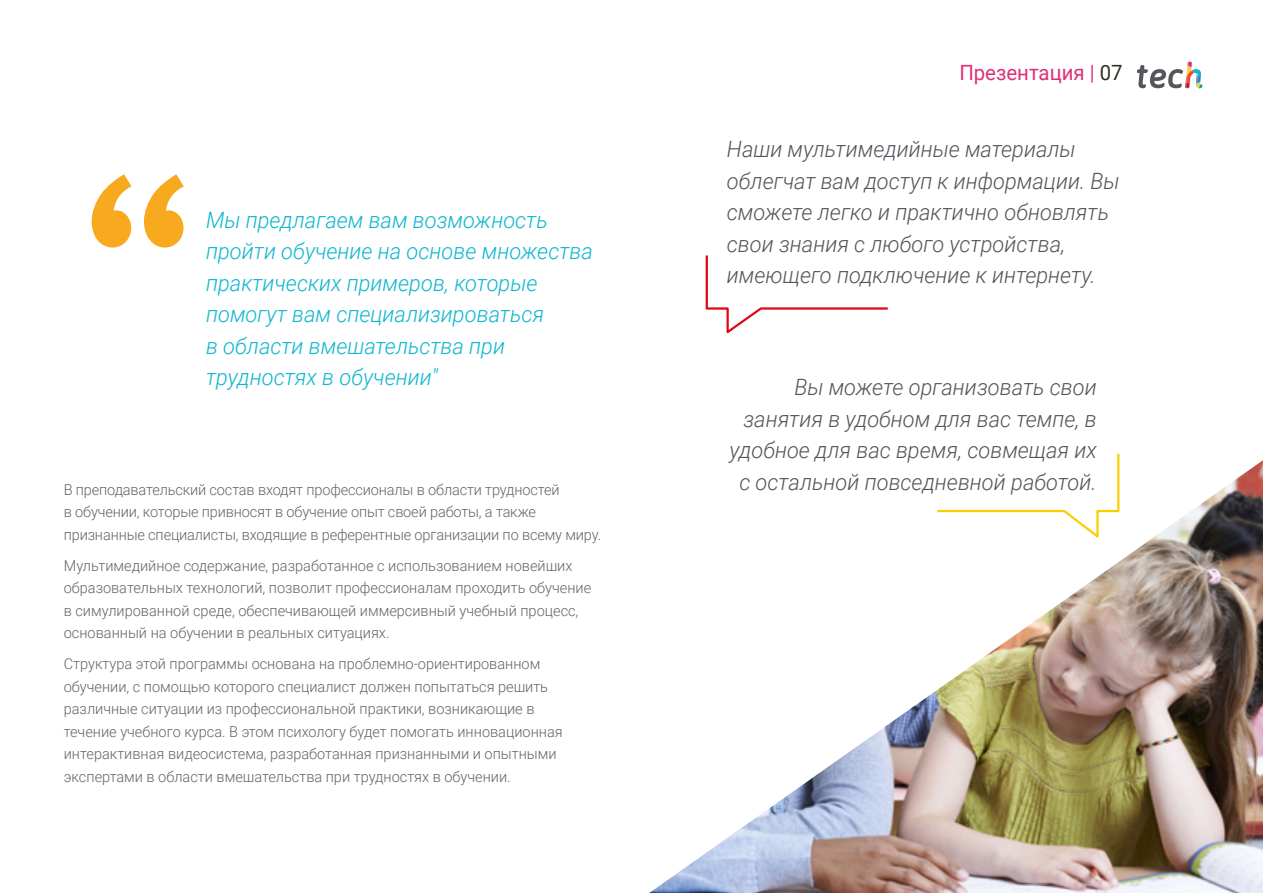
<style>
.page{position:relative;width:1263px;height:893px;background:#fff}
.page>*{position:absolute;margin:0;border:0;box-sizing:border-box;transform-origin:0 0}
.t1{font:italic 300 22.5px/31.5px "Roboto";color:#52555b;text-align:right}
.t2{font:italic 300 22.5px/31.5px "Roboto";color:#0fb6cf}
.t3{font:21px "Roboto";color:#df3174}
.t4{font:300 15px/22.5px "Roboto";color:#61646a}
.s1{color:#312e20}
</style>
<div class="page">
<svg style="left:92px;top:174px;width:92px;height:74px"></svg>
<img style="left:649px;top:460px;width:614px;height:433px">
<svg style="left:935px;top:453px;width:185px;height:88px"></svg>
<svg style="left:705px;top:255px;width:183px;height:79px"></svg>
<svg style="left:1137px;top:62px;width:65px;height:27px"></svg>
<h1 class="t2" style="left:206px;top:203px;width:388px">Мы предлагаем вам возможность пройти обучение на основе множества практических примеров, которые помогут вам специализироваться<br>в области вмешательства при трудностях в обучении"</h1>
<p class="t4" style="left:64px;top:478px;width:539px">В преподавательский состав входят профессионалы в области трудностей<br>в обучении, которые привносят в обучение опыт своей работы, а также признанные специалисты, входящие в референтные организации по всему миру.</p>
<p class="t4" style="left:64px;top:554px;width:529px">Мультимедийное содержание, разработанное с использованием новейших образовательных технологий, позволит профессионалам проходить обучение в симулированной среде, обеспечивающей иммерсивный учебный процесс, основанный на обучении в реальных ситуациях.</p>
<p class="t4" style="left:64px;top:652px;width:500px">Структура этой программы основана на проблемно-ориентированном обучении, с помощью которого специалист должен попытаться решить различные ситуации из профессиональной практики, возникающие в течение учебного курса. В этом психологу будет помогать инновационная интерактивная видеосистема, разработанная признанными и опытными экспертами в области вмешательства при трудностях в обучении.</p>
<h2 class="t3" style="left:959px;top:57px;width:165px">Презентация | <span class="s1">07</span></h2>
<h1 class="t1" style="left:727px;top:133px;width:394px;text-align:left">Наши мультимедийные материалы облегчат вам доступ к информации. Вы сможете легко и практично обновлять свои знания с любого устройства, имеющего подключение к интернету.</h1>
<h1 class="t1" style="left:730px;top:371px;width:369px">Вы можете организовать свои занятия в удобном для вас темпе, в удобное для вас время, совмещая их с остальной повседневной работой.</h1>
</div>
